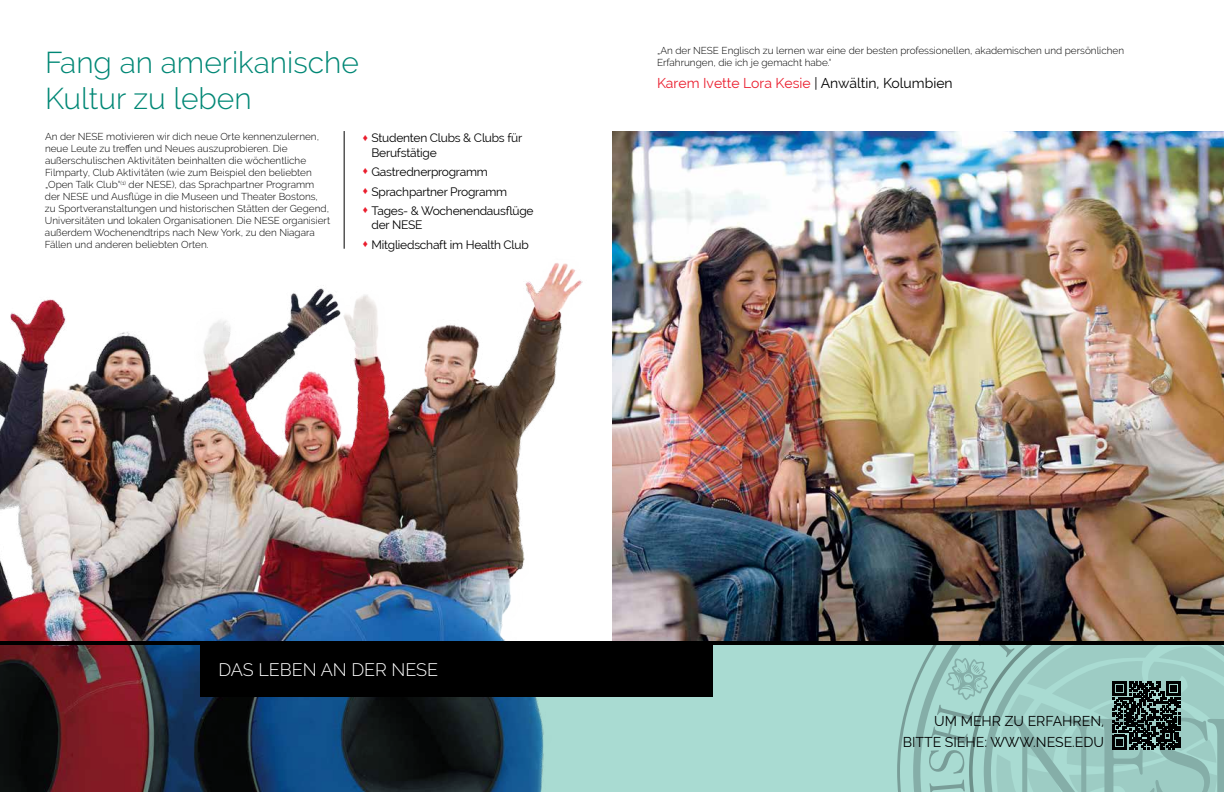
<style>
.page{position:relative;width:1224px;height:792px;background:#fff}
.page>*{position:absolute;margin:0;border:0;box-sizing:border-box;transform-origin:0 0}
.t1{font:300 30px/36px "Raleway";color:#008775}
.t2{font:300 18px "Raleway";color:#fff}
.t3{font:14px/21.3px "Raleway";color:#000;text-align:right}
.t4{font:14px "Raleway";color:#ea1d2d}
.t5{font:12px/19.4px "Raleway";letter-spacing:-.02em;color:#000}
.t6{font:300 10px/12px "Raleway";color:#000}
.s1{color:#000}
.s2{font-family:"Arial";font-size:10px;color:#ea1d2d}
</style>
<div class="page">
<img style="left:0;top:263px;width:583px;height:378px">
<svg style="left:0;top:644px;width:897px;height:148px;background:#5e7178"></svg>
<svg style="left:897px;top:644px;width:32px;height:148px;background:#9ecdc5"></svg>
<img style="left:612px;top:132px;width:612px;height:509px">
<div style="left:200px;top:643px;width:513px;height:54px;background:#000"></div>
<hr style="left:0;top:641px;width:1224px;height:3px;background:#000">
<hr style="left:344px;top:131px;width:1px;height:118px;background:#000">
<svg style="left:929px;top:564px;width:295px;height:228px;background:#80948a"></svg>
<h1 class="t1" style="left:45px;top:45px;width:315px">Fang an amerikanische<br>Kultur zu leben</h1>
<p class="t6" style="left:657px;top:45px;width:469px">„An der NESE Englisch zu lernen war eine der besten professionellen, akademischen und persönlichen<br>Erfahrungen, die ich je gemacht habe.“</p>
<h3 class="t4" style="left:657px;top:75px;width:297px">Karem Ivette Lora Kesie <span class="s1">| Anwältin, Kolumbien</span></h3>
<p class="t6" style="left:45px;top:131px;width:287px">An der NESE motivieren wir dich neue Orte kennenzulernen, neue Leute zu treffen und Neues auszuprobieren. Die außerschulischen Aktivitäten beinhalten die wöchentliche Filmparty, Club Aktivitäten (wie zum Beispiel den beliebten „Open Talk Club“<sup>(1)</sup> der NESE), das Sprachpartner Programm der NESE und Ausflüge in die Museen und Theater Bostons, zu Sportveranstaltungen und historischen Stätten der Gegend, Universitäten und lokalen Organisationen. Die NESE organisiert außerdem Wochenendtrips nach New York, zu den Niagara Fällen und anderen beliebten Orten.</p>
<p class="t5" style="left:372px;top:131px;width:152px;line-height:14.4px;text-indent:-9px"><span class="s2">♦</span> Studenten Clubs &amp; Clubs für<br>Berufstätige</p>
<p class="t5" style="left:363px;top:162px;width:172px"><span class="s2">♦</span> Gastrednerprogramm<br><span class="s2">♦</span> Sprachpartner Programm<br><sup>♦</sup> Tages- &amp; Wochenendausflüge</p>
<p class="t5" style="left:363px;top:215px;width:167px;text-indent:9px">der NESE<br><span class="s2">♦</span> Mitgliedschaft im Health Club</p>
<h2 class="t2" style="left:219px;top:659px;width:221px">DAS LEBEN AN DER NESE</h2>
<h3 class="t3" style="left:903px;top:710px;width:203px">UM MEHR ZU ERFAHREN,<br>BITTE SIEHE: WWW.NESE.EDU</h3>
</div>
